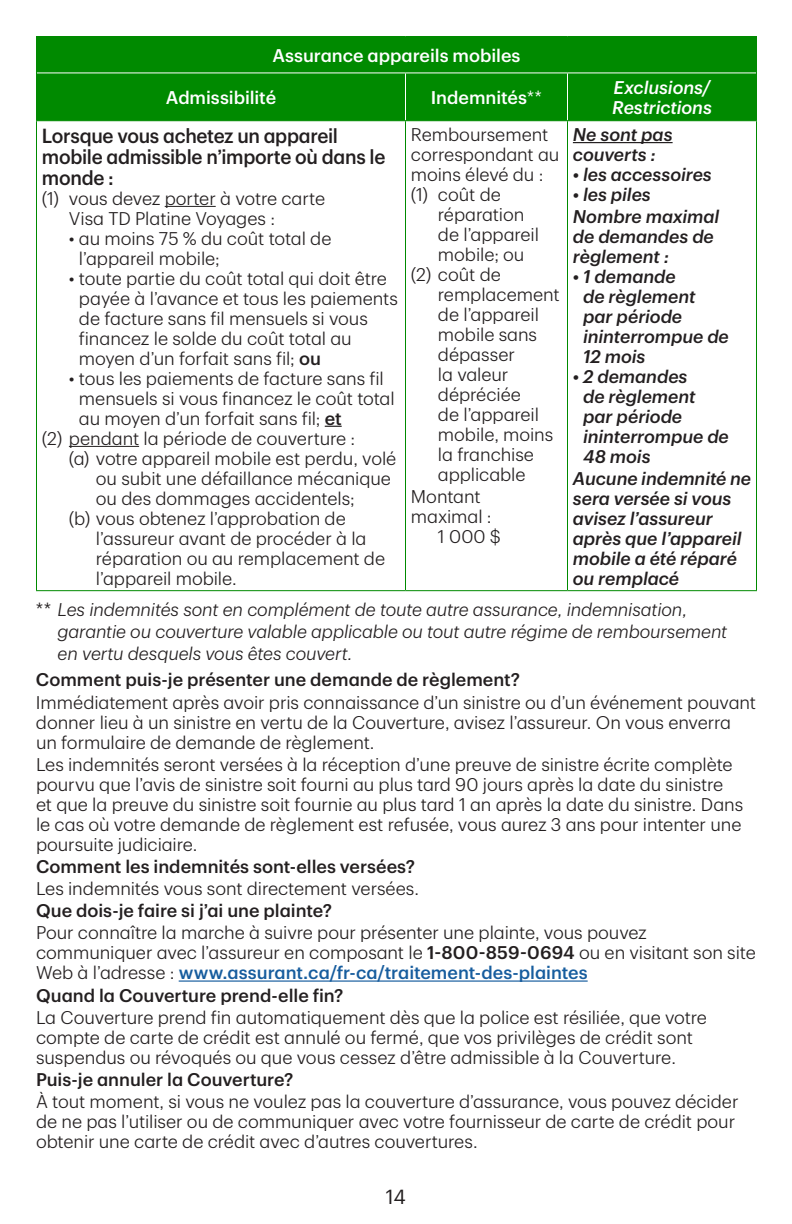
<style>
.page{position:relative;width:792px;height:1224px;background:#fff}
.page>*{position:absolute;margin:0;border:0;box-sizing:border-box;transform-origin:0 0}
.t1{font:500 20px/21px "TD Graphik";letter-spacing:-.015em;color:#231f20;scale:.95 1}
.t2{font:20px "TD Graphik";color:#231f20}
.t3{font:300 18px/20px "TD Graphik";letter-spacing:-.005em;color:#231f20}
.t4{font:italic 500 18px/20px "TD Graphik";letter-spacing:-.005em;color:#231f20}
.t5{font:500 18px "TD Graphik";color:#231f20}
.t6{font:italic 300 18px/22px "TD Graphik";letter-spacing:-.005em;color:#231f20}
.t7{font:500 18px "TD Graphik";color:#fff}
.t8{font:italic 500 18px/20px "TD Graphik";letter-spacing:-.005em;color:#fff}
.s1{font-weight:300}
.s2{font-weight:500}
.s3{font-style:normal}
.s4{font-weight:500;color:#175d9e}
</style>
<div class="page">
<hr style="left:179px;top:980px;width:409px;height:2px;background:#175d9e">
<div style="left:37px;top:37px;width:719px;height:83px;background:#008a00"></div>
<hr style="left:37px;top:72px;width:369px;height:1px;background:#fff">
<hr style="left:406px;top:72px;width:162px;height:1px;background:#fff">
<hr style="left:405px;top:73px;width:1px;height:47px;background:#fff">
<hr style="left:568px;top:72px;width:188px;height:1px;background:#fff">
<hr style="left:567px;top:73px;width:1px;height:47px;background:#fff">
<hr style="left:36px;top:37px;width:1px;height:36px;background:#008a00">
<hr style="left:36px;top:36px;width:370px;height:1px;background:#008a00">
<hr style="left:406px;top:36px;width:162px;height:1px;background:#008a00">
<hr style="left:568px;top:36px;width:189px;height:1px;background:#008a00">
<hr style="left:756px;top:37px;width:1px;height:36px;background:#008a00">
<hr style="left:36px;top:73px;width:1px;height:47px;background:#008a00">
<hr style="left:756px;top:73px;width:1px;height:47px;background:#008a00">
<hr style="left:36px;top:121px;width:1px;height:469px;background:#008a00">
<hr style="left:36px;top:120px;width:370px;height:1px;background:#008a00">
<hr style="left:36px;top:590px;width:370px;height:1px;background:#008a00">
<hr style="left:405px;top:121px;width:1px;height:469px;background:#008a00">
<hr style="left:406px;top:120px;width:162px;height:1px;background:#008a00">
<hr style="left:406px;top:590px;width:162px;height:1px;background:#008a00">
<hr style="left:567px;top:121px;width:1px;height:469px;background:#008a00">
<hr style="left:568px;top:120px;width:189px;height:1px;background:#008a00">
<hr style="left:756px;top:121px;width:1px;height:469px;background:#008a00">
<hr style="left:568px;top:590px;width:189px;height:1px;background:#008a00">
<hr style="left:165px;top:206px;width:51px;height:1px;background:#231f20">
<svg style="left:325px;top:426px;width:17px;height:1px"></svg>
<hr style="left:69px;top:446px;width:70px;height:1px;background:#231f20">
<hr style="left:573px;top:142px;width:100px;height:1px;background:#231f20">
<p class="t7" style="left:272px;top:42px;width:250px">Assurance appareils mobiles</p>
<p class="t7" style="left:166px;top:84px;width:112px">Admissibilité</p>
<p class="t7" style="left:431px;top:84px;width:113px">Indemnités<span class="s1">**</span></p>
<p class="t8" style="left:612px;top:76px;width:101px">Exclusions/<br>Restrictions</p>
<p class="t1" style="left:42px;top:123px;width:363px">Lorsque vous achetez un appareil mobile admissible n’importe où dans le monde :</p>
<p class="t3" style="left:69px;top:187px;width:258px;text-indent:-27px">(1) vous devez porter à votre carte<br>Visa TD Platine Voyages :</p>
<p class="t3" style="left:79px;top:227px;width:254px;text-indent:-10px">• au moins 75 % du coût total de l’appareil mobile;</p>
<p class="t3" style="left:79px;top:267px;width:320px;text-indent:-10px">• toute partie du coût total qui doit être payée à l’avance et tous les paiements de facture sans fil mensuels si vous financez le solde du coût total au moyen d’un forfait sans fil; <span class="s2">ou</span></p>
<p class="t3" style="left:69px;top:367px;width:316px">• tous les paiements de facture sans fil</p>
<p class="t3" style="left:79px;top:387px;width:317px">mensuels si vous financez le coût total</p>
<p class="t3" style="left:79px;top:407px;width:264px">au moyen d’un forfait sans fil; <span class="s2">et</span></p>
<p class="t3" style="left:42px;top:427px;width:315px">(2) pendant la période de couverture :</p>
<p class="t3" style="left:69px;top:447px;width:329px">(a) votre appareil mobile est perdu, volé</p>
<p class="t3" style="left:96px;top:467px;width:297px">ou subit une défaillance mécanique</p>
<p class="t3" style="left:96px;top:487px;width:260px">ou des dommages accidentels;</p>
<p class="t3" style="left:69px;top:507px;width:278px">(b) vous obtenez l’approbation de</p>
<p class="t3" style="left:96px;top:527px;width:272px">l’assureur avant de procéder à la</p>
<p class="t3" style="left:96px;top:547px;width:291px">réparation ou au remplacement de</p>
<p class="t3" style="left:96px;top:567px;width:142px">l’appareil mobile.</p>
<p class="t3" style="left:411px;top:123px;width:139px">Remboursement</p>
<p class="t3" style="left:411px;top:143px;width:150px">correspondant au</p>
<p class="t3" style="left:411px;top:163px;width:134px">moins élevé du :</p>
<p class="t3" style="left:411px;top:183px;width:92px">(1) coût de</p>
<p class="t3" style="left:438px;top:203px;width:88px">réparation</p>
<p class="t3" style="left:438px;top:223px;width:103px">de l’appareil</p>
<p class="t3" style="left:438px;top:243px;width:88px">mobile; ou</p>
<p class="t3" style="left:411px;top:263px;width:92px">(2) coût de</p>
<p class="t3" style="left:438px;top:283px;width:123px">remplacement</p>
<p class="t3" style="left:438px;top:303px;width:103px">de l’appareil</p>
<p class="t3" style="left:438px;top:323px;width:101px">mobile sans</p>
<p class="t3" style="left:438px;top:343px;width:79px">dépasser</p>
<p class="t3" style="left:438px;top:363px;width:72px">la valeur</p>
<p class="t3" style="left:438px;top:383px;width:85px">dépréciée</p>
<p class="t3" style="left:438px;top:403px;width:103px">de l’appareil</p>
<p class="t3" style="left:438px;top:423px;width:117px">mobile, moins</p>
<p class="t3" style="left:438px;top:443px;width:98px">la franchise</p>
<p class="t3" style="left:438px;top:463px;width:89px">applicable</p>
<p class="t3" style="left:411px;top:485px;width:71px">Montant</p>
<p class="t3" style="left:411px;top:505px;width:82px">maximal :</p>
<p class="t3" style="left:438px;top:525px;width:65px">1 000 $</p>
<p class="t4" style="left:573px;top:123px;width:101px">Ne sont pas couverts :</p>
<p class="t4" style="left:573px;top:163px;width:140px">• les accessoires</p>
<p class="t4" style="left:573px;top:182px;width:148px;line-height:22.2px">• les piles<br>Nombre maximal</p>
<p class="t4" style="left:573px;top:225px;width:143px">de demandes de règlement :</p>
<p class="t4" style="left:583px;top:265px;width:147px;text-indent:-10px">• 1 demande<br>de règlement par période ininterrompue de<br>12 mois</p>
<p class="t4" style="left:583px;top:365px;width:147px;text-indent:-10px">• 2 demandes<br>de règlement par période ininterrompue de<br>48 mois</p>
<p class="t4" style="left:573px;top:467px;width:180px">Aucune indemnité ne sera versée si vous avisez l’assureur après que l’appareil mobile a été réparé ou remplacé</p>
<p class="t6" style="left:58px;top:597px;width:671px;text-indent:-22px"><span class="s3">**</span> Les indemnités sont en complément de toute autre assurance, indemnisation, garantie ou couverture valable applicable ou tout autre régime de remboursement en vertu desquels vous êtes couvert.</p>
<p class="t5" style="left:36px;top:666px;width:486px">Comment puis‑je présenter une demande de règlement?</p>
<p class="t3" style="left:36px;top:691px;width:722px">Immédiatement après avoir pris connaissance d’un sinistre ou d’un événement pouvant donner lieu à un sinistre en vertu de la Couverture, avisez l’assureur. On vous enverra un formulaire de demande de règlement.</p>
<p class="t3" style="left:36px;top:753px;width:709px">Les indemnités seront versées à la réception d’une preuve de sinistre écrite complète pourvu que l’avis de sinistre soit fourni au plus tard 90 jours après la date du sinistre et que la preuve du sinistre soit fournie au plus tard 1 an après la date du sinistre. Dans le cas où votre demande de règlement est refusée, vous aurez 3 ans pour intenter une poursuite judiciaire.</p>
<p class="t5" style="left:36px;top:853px;width:381px">Comment les indemnités sont‑elles versées?</p>
<p class="t3" style="left:36px;top:877px;width:385px">Les indemnités vous sont directement versées.</p>
<p class="t5" style="left:36px;top:897px;width:298px">Que dois‑je faire si j’ai une plainte?</p>
<p class="t3" style="left:36px;top:921px;width:721px">Pour connaître la marche à suivre pour présenter une plainte, vous pouvez communiquer avec l’assureur en composant le <span class="s2">1‑800‑859‑0694</span> ou en visitant son site<br>Web à l’adresse : <span class="s4">www.assurant.ca/fr‑ca/traitement‑des‑plaintes</span></p>
<p class="t5" style="left:36px;top:981px;width:309px">Quand la Couverture prend‑elle fin?</p>
<p class="t3" style="left:36px;top:1006px;width:672px">La Couverture prend fin automatiquement dès que la police est résiliée, que votre compte de carte de crédit est annulé ou fermé, que vos privilèges de crédit sont suspendus ou révoqués ou que vous cessez d’être admissible à la Couverture.</p>
<p class="t5" style="left:36px;top:1066px;width:259px">Puis‑je annuler la Couverture?</p>
<p class="t3" style="left:36px;top:1090px;width:704px">À tout moment, si vous ne voulez pas la couverture d’assurance, vous pouvez décider de ne pas l’utiliser ou de communiquer avec votre fournisseur de carte de crédit pour obtenir une carte de crédit avec d’autres couvertures.</p>
<p class="t2" style="left:386px;top:1182px;width:22px">14</p>
</div>
